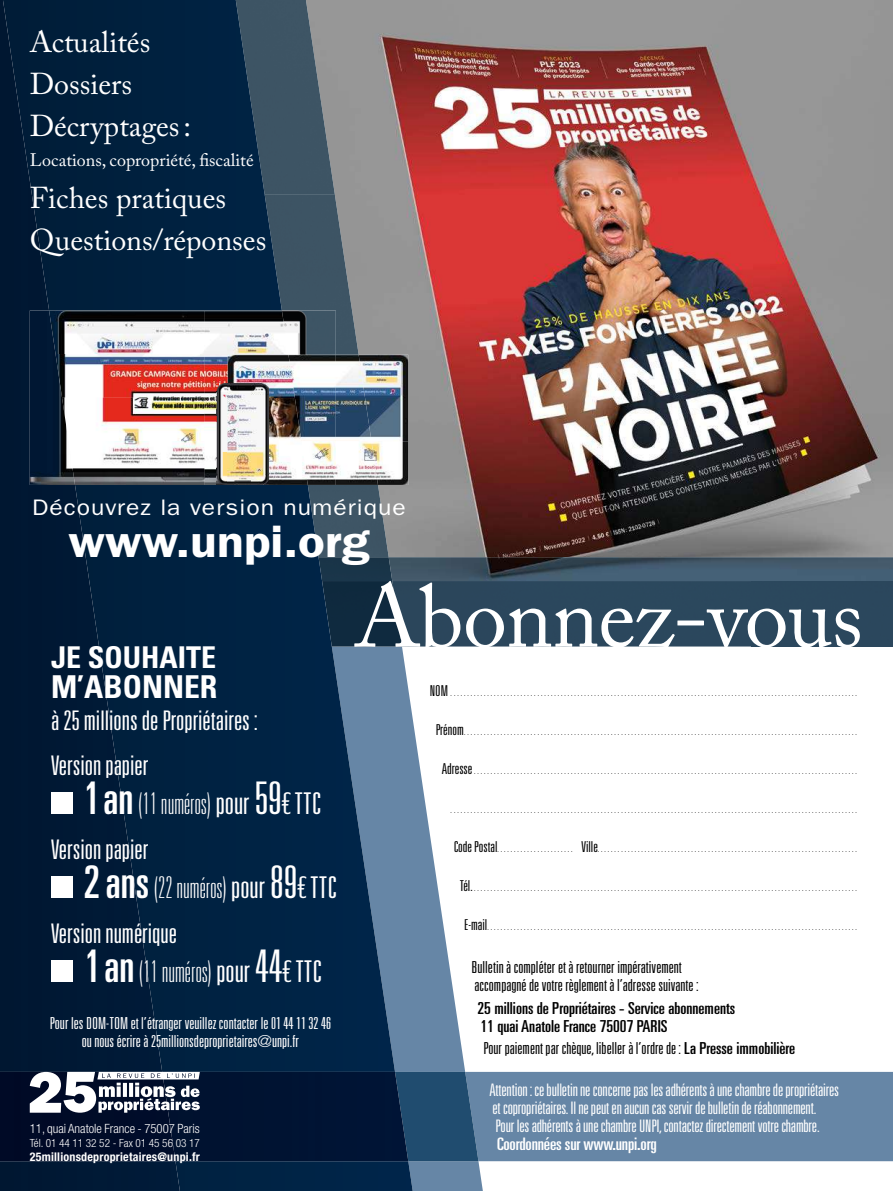
<style>
.page{position:relative;width:893px;height:1191px;background:#fff}
.page>*{position:absolute;margin:0;border:0;box-sizing:border-box;transform-origin:0 0}
.t1{font:88.5px "Adobe Caslon Pro";letter-spacing:-.01em;color:#fff}
.t2{font:600 45px "ITC Franklin Gothic Std";color:#fff;scale:1.1 1}
.t3{font:700 condensed 31.5px "Univers LT Std";color:#fff}
.t4{font:100 ultra-condensed 30px "Univers LT Std";color:#fff;scale:1.1 1}
.t5{font:30px/42px "Adobe Caslon Pro";color:#fff}
.t6{font:700 condensed 30px "Univers LT Std";color:#fff}
.t7{font:300 ultra-condensed 27px/45px "Univers LT Std";color:#fff;scale:1.1 1}
.t8{font:22.5px "ITC Franklin Gothic Std";letter-spacing:.04em;color:#fff;scale:1.1 1}
.t9{font:18px "Adobe Caslon Pro";color:#fff}
.t10{font:300 ultra-condensed 17.25px/18px "Univers LT Std";letter-spacing:-.01em;color:#fff;scale:1.1 1}
.t11{font:ultra-condensed 17.25px "Univers LT Std";letter-spacing:-.01em;color:#fff;scale:1.1 1}
.t12{font:300 ultra-condensed 16.5px/18px "Univers LT Std";color:#000;scale:1.1 1}
.t13{font:300 ultra-condensed 16.5px/18px "Univers LT Std";color:#fff;text-align:center;scale:1.1 1}
.t14{font:ultra-condensed 16.5px/18px "Univers LT Std";color:#000;scale:1.1 1}
.t15{font:300 condensed 12.75px "Helvetica Neue LT Std";color:#fff}
.t16{font:700 condensed 12px "Helvetica Neue LT Std";letter-spacing:.02em;color:#fff}
.t17{font:300 condensed 11.25px "Helvetica Neue LT Std";color:#fff}
.t18{font:300 ultra-condensed 9px "Univers LT Std";color:#000;scale:1.1 1}
.s1{font-weight:400;font-size:45px}
.s2{font-weight:300}
.s3{font-weight:300;font-size:45px}
.s4{font-size:15px}
.s5{font-weight:400}
</style>
<div class="page">
<img style="left:415px;top:0;width:478px;height:557px">
<svg style="left:415px;top:646px;width:70px;height:545px"></svg>
<img style="left:415px;top:557px;width:478px;height:24px">
<div style="left:415px;top:581px;width:478px;height:65px;background:#2b475d"></div>
<svg style="left:182px;top:0;width:233px;height:1191px;background:#29445d"></svg>
<div style="left:0;top:0;width:182px;height:1191px;background:#001c38"></div>
<div style="left:51px;top:792px;width:21px;height:22px;background:#fff"></div>
<div style="left:51px;top:876px;width:21px;height:22px;background:#fff"></div>
<div style="left:51px;top:960px;width:21px;height:22px;background:#fff"></div>
<img style="left:288px;top:310px;width:48px;height:45px">
<img style="left:75px;top:310px;width:213px;height:44px">
<img style="left:75px;top:354px;width:213px;height:43px">
<img style="left:75px;top:397px;width:129px;height:44px">
<img style="left:204px;top:397px;width:13px;height:88px">
<img style="left:75px;top:441px;width:129px;height:44px">
<img style="left:256px;top:485px;width:52px;height:1px">
<img style="left:30px;top:310px;width:45px;height:175px">
<img style="left:372px;top:355px;width:36px;height:86px">
<img style="left:378px;top:441px;width:30px;height:44px">
<img style="left:295px;top:355px;width:77px;height:86px">
<img style="left:308px;top:441px;width:70px;height:44px">
<img style="left:228px;top:355px;width:67px;height:43px">
<img style="left:268px;top:398px;width:40px;height:87px">
<img style="left:228px;top:485px;width:40px;height:1px">
<img style="left:217px;top:383px;width:51px;height:102px">
<svg style="left:0;top:1071px;width:893px;height:90px;background:#3f5876"></svg>
<svg style="left:200px;top:153px;width:9px;height:13px"></svg>
<h3 class="t5" style="left:30px;top:20px;width:163px">Actualités<br>Dossiers<br>Décryptages :</h3>
<h3 class="t9" style="left:30px;top:149px;width:225px">Locations, copropriété, scalité</h3>
<h3 class="t5" style="left:30px;top:176px;width:238px">Fiches pratiques<br>Questions/réponses</h3>
<h3 class="t8" style="left:32px;top:494px;width:341px">Découvrez la version numérique</h3>
<h2 class="t2" style="left:68px;top:515px;width:275px">www.unpi.org</h2>
<h3 class="t6" style="left:51px;top:639px;width:167px">JE SOUHAITE</h3>
<h3 class="t3" style="left:51px;top:667px;width:168px">M’ABONNER</h3>
<h3 class="t7" style="left:51px;top:697px;width:189px">à 25 millions de Propriétaires :<br>Version papier</h3>
<h3 class="t4" style="left:84px;top:788px;width:217px"><span class="s1">1 an</span>(11 numéros) <span class="s2">pour</span> <span class="s3">59</span><span class="s2">€ TTC</span></h3>
<h3 class="t7" style="left:51px;top:826px;width:91px">Version papier</h3>
<h3 class="t4" style="left:84px;top:872px;width:231px"><span class="s1">2 ans</span>(22 numéros) <span class="s2">pour</span> <span class="s3">89</span><span class="s2">€ TTC</span></h3>
<h3 class="t7" style="left:51px;top:910px;width:116px">Version numérique</h3>
<h3 class="t4" style="left:84px;top:956px;width:217px"><span class="s1">1 an</span>(11 numéros) <span class="s2">pour</span> <span class="s3">44</span><span class="s2">€ TTC</span></h3>
<h3 class="t13" style="left:50px;top:1013px;width:257px">Pour les DOM-TOM et l’étranger veuillez contacter le 01 44 11 32 46 ou nous écrire à 25millionsdeproprietaires@unpi.fr</h3>
<h3 class="t15" style="left:30px;top:1120px;width:172px">11, quai Anatole France - 75007 Paris</h3>
<p class="t17" style="left:30px;top:1136px;width:172px">Tél. 01 44 11 32 52 - Fax 01 45 56 03 17</p>
<h3 class="t16" style="left:30px;top:1149px;width:172px">25millionsdeproprietaires@unpi.fr</h3>
<h1 class="t1" style="left:354px;top:564px;width:510px">Abonnez-vous</h1>
<p class="t18" style="left:430px;top:688px;width:390px"><span class="s4">NOM</span> ..........................................................................................................................</p>
<p class="t18" style="left:436px;top:727px;width:384px"><span class="s4">Prénom</span> ......................................................................................................................</p>
<p class="t18" style="left:442px;top:766px;width:379px"><span class="s4">Adresse</span> ...................................................................................................................</p>
<p class="t18" style="left:451px;top:805px;width:371px">..........................................................................................................................</p>
<p class="t18" style="left:454px;top:844px;width:368px"><span class="s4">Code Postal</span>....................... <span class="s4">Ville</span>..............................................................................</p>
<p class="t18" style="left:460px;top:883px;width:363px"><span class="s4">Tél.</span> ...................................................................................................................</p>
<p class="t18" style="left:464px;top:922px;width:359px"><span class="s4">E-mail</span> ...............................................................................................................</p>
<h3 class="t12" style="left:471px;top:958px;width:208px">Bulletin à compléter et à retourner impérativement accompagné de votre règlement à l’adresse suivante :</h3>
<h3 class="t14" style="left:477px;top:998px;width:236px">25 millions de Propriétaires - Service abonnements<br>11 quai Anatole France 75007 PARIS</h3>
<h3 class="t12" style="left:483px;top:1039px;width:285px">Pour paiement par chèque, libeller à l’ordre de : <span class="s5">La Presse immobilière</span></h3>
<p class="t10" style="left:489px;top:1080px;width:319px">Attention : ce bulletin ne concerne pas les adhérents à une chambre de propriétaires et copropriétaires. Il ne peut en aucun cas servir de bulletin de réabonnement.<br>Pour les adhérents à une chambre UNPI, contactez directement votre chambre.</p>
<h3 class="t11" style="left:497px;top:1133px;width:147px">Coordonnées sur www.unpi.org</h3>
</div>
